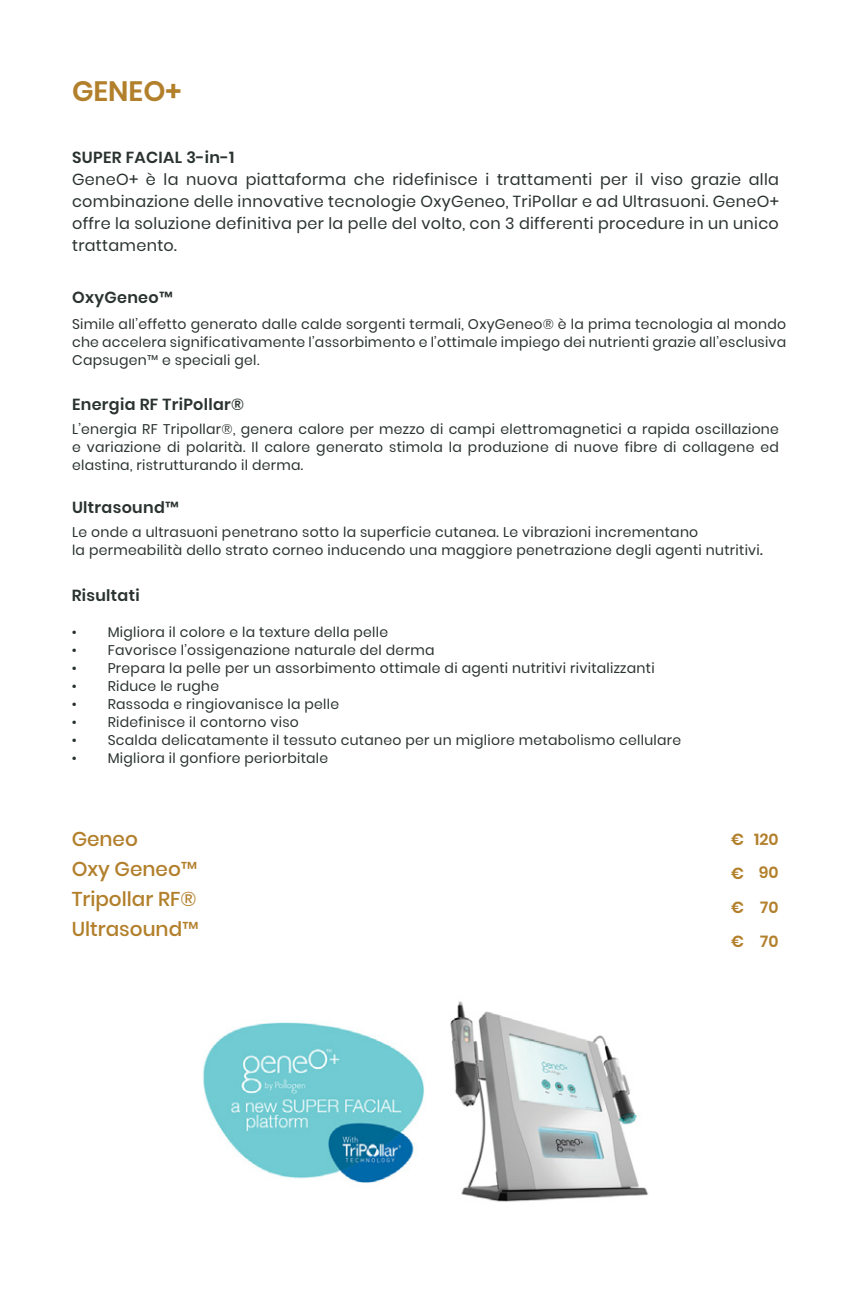
<style>
.page{position:relative;width:851px;height:1304px;background:#fff}
.page>*{position:absolute;margin:0;border:0;box-sizing:border-box;transform-origin:0 0}
.t1{font:600 28px "Poppins";color:#b27f2b}
.Paragrafo_base{font:500 20px "Poppins";color:#b27f2b}
.Paragrafo_base-2{font:16px/22px "Poppins";letter-spacing:.02em;color:#2a3330;text-align:justify}
.Paragrafo_base-3{font:600 16px "Poppins";letter-spacing:.02em;color:#2a3330}
.Paragrafo_base-4{font:600 16px "Poppins";color:#b27f2b}
.Paragrafo_base-5{font:14px/18px "Poppins";letter-spacing:.02em;color:#2a3330;text-align:justify}
.s1{font-family:"Minion Pro";color:#231f20}
.s2{font-size:16px}
</style>
<div class="page">
<img style="left:203px;top:1001px;width:445px;height:201px">
<p class="t1" style="left:72px;top:75px;width:111px">GENEO+</p>
<p class="Paragrafo_base-3" style="left:72px;top:148px;width:164px">SUPER FACIAL 3-in-1</p>
<p class="Paragrafo_base-2" style="left:72px;top:168px;width:708px">GeneO+ è la nuova piattaforma che ridefinisce i trattamenti per il viso grazie alla combinazione delle innovative tecnologie OxyGeneo, TriPollar e ad Ultrasuoni. GeneO+ offre la soluzione definitiva per la pelle del volto, con 3 differenti procedure in un unico trattamento.</p>
<p class="Paragrafo_base-3" style="left:72px;top:288px;width:102px">OxyGeneo™</p>
<p class="Paragrafo_base-5" style="left:72px;top:315px;width:715px">Simile all’effetto generato dalle calde sorgenti termali, OxyGeneo® è la prima tecnologia al mondo che accelera significativamente l’assorbimento e l’ottimale impiego dei nutrienti grazie all’esclusiva Capsugen™ e speciali gel<span class="s1">.</span></p>
<p class="Paragrafo_base-3" style="left:72px;top:395px;width:173px">Energia RF TriPollar®</p>
<p class="Paragrafo_base-5" style="left:72px;top:420px;width:708px">L’energia RF Tripollar®, genera calore per mezzo di campi elettromagnetici a rapida oscillazione e variazione di polarità. Il calore generato stimola la produzione di nuove fibre di collagene ed elastina, ristrutturando il derma.</p>
<p class="Paragrafo_base-3" style="left:72px;top:498px;width:108px">Ultrasound™</p>
<p class="Paragrafo_base-5" style="left:72px;top:523px;width:627px">Le onde a ultrasuoni penetrano sotto la superficie cutanea. Le vibrazioni incrementano</p>
<p class="Paragrafo_base-5" style="left:72px;top:541px;width:692px">la permeabilità dello strato corneo inducendo una maggiore penetrazione degli agenti nutritivi<span class="s2">.</span></p>
<p class="Paragrafo_base-3" style="left:72px;top:586px;width:70px">Risultati</p>
<p class="Paragrafo_base-5" style="left:72px;top:623px;width:318px">• Migliora il colore e la texture della pelle</p>
<p class="Paragrafo_base-5" style="left:72px;top:641px;width:364px">• Favorisce l’ossigenazione naturale del derma</p>
<p class="Paragrafo_base-5" style="left:72px;top:659px;width:584px">• Prepara la pelle per un assorbimento ottimale di agenti nutritivi rivitalizzanti</p>
<p class="Paragrafo_base-5" style="left:72px;top:677px;width:149px">• Riduce le rughe</p>
<p class="Paragrafo_base-5" style="left:72px;top:695px;width:269px">• Rassoda e ringiovanisce la pelle</p>
<p class="Paragrafo_base-5" style="left:72px;top:713px;width:229px">• Ridefinisce il contorno viso</p>
<p class="Paragrafo_base-5" style="left:72px;top:731px;width:611px">• Scalda delicatamente il tessuto cutaneo per un migliore metabolismo cellulare</p>
<p class="Paragrafo_base-5" style="left:72px;top:749px;width:258px">• Migliora il gonfiore periorbitale</p>
<p class="Paragrafo_base" style="left:72px;top:827px;width:68px">Geneo</p>
<p class="Paragrafo_base" style="left:72px;top:857px;width:127px">Oxy Geneo™</p>
<p class="Paragrafo_base" style="left:72px;top:887px;width:126px">Tripollar RF®</p>
<p class="Paragrafo_base" style="left:72px;top:917px;width:128px">Ultrasound™</p>
<p class="Paragrafo_base-4" style="left:731px;top:830px;width:14px">€</p>
<p class="Paragrafo_base-4" style="left:731px;top:864px;width:14px">€</p>
<p class="Paragrafo_base-4" style="left:731px;top:898px;width:14px">€</p>
<p class="Paragrafo_base-4" style="left:731px;top:932px;width:14px">€</p>
<p class="Paragrafo_base-4" style="left:754px;top:830px;width:26px">120</p>
<p class="Paragrafo_base-4" style="left:758px;top:863px;width:21px">90</p>
<p class="Paragrafo_base-4" style="left:760px;top:898px;width:20px">70</p>
<p class="Paragrafo_base-4" style="left:760px;top:932px;width:20px">70</p>
</div>
